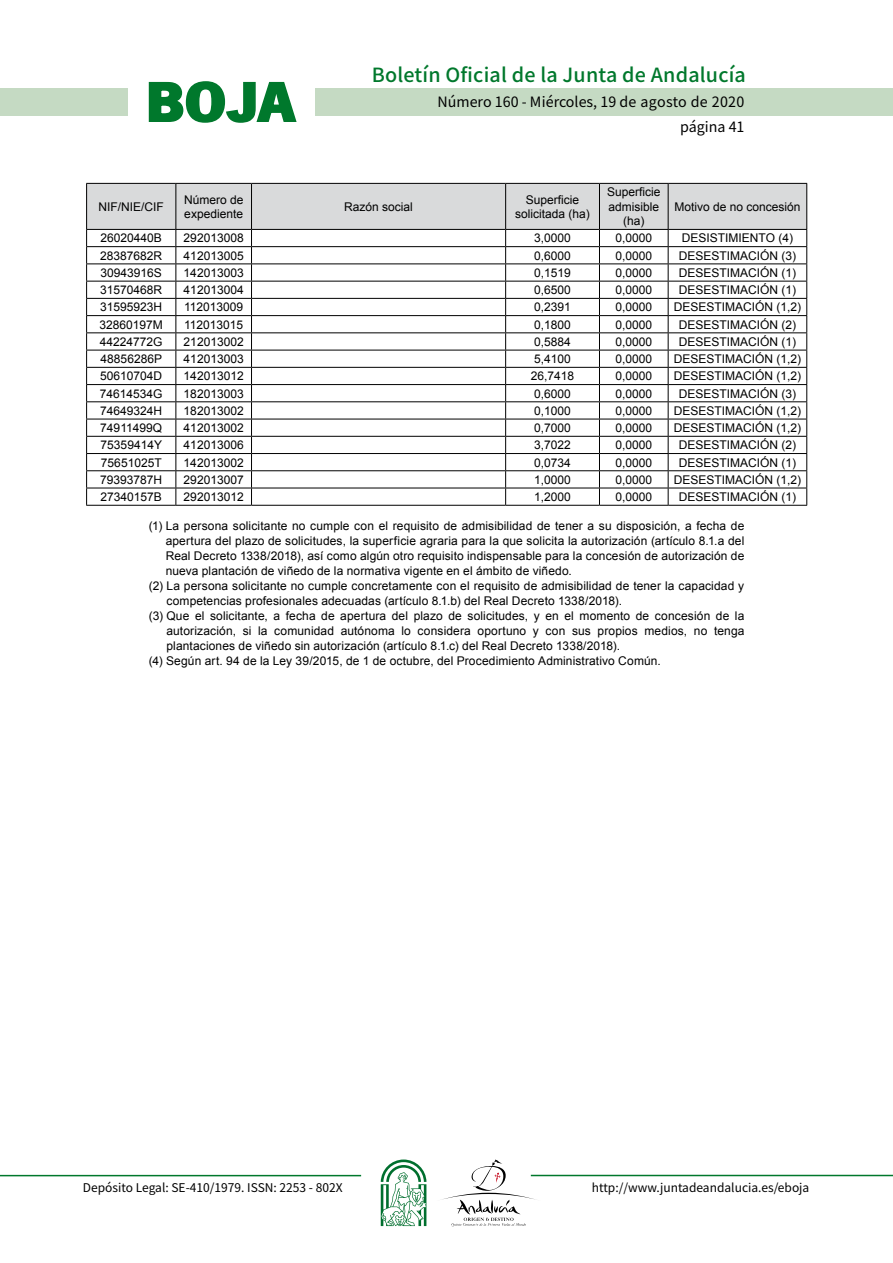
<style>
.page{position:relative;width:893px;height:1263px;background:#fff}
.page>*{position:absolute;margin:0;border:0;box-sizing:border-box;transform-origin:0 0}
.t1{font:700 57.75px "News Got T";color:#00782c;scale:1.14 1}
.t2{font:500 19.5px "Noto Sans HK";letter-spacing:.01em;color:#00782c}
.t3{font:14.25px/24.5px "Noto Sans HK";color:#000;text-align:right}
.t4{font:12px/14.4px "Arial";color:#000;text-align:center}
.t5{font:12px "Noto Sans HK";color:#000}
</style>
<div class="page">
<div style="left:315px;top:88px;width:577px;height:28px;background:#c5dac3"></div>
<div style="left:0;top:88px;width:128px;height:28px;background:#c5dac3"></div>
<hr style="left:0;top:1175px;width:361px;height:1px;background:#00782c">
<hr style="left:531px;top:1175px;width:361px;height:1px;background:#00782c">
<svg style="left:148px;top:81px;width:149px;height:42px"></svg>
<svg style="left:442px;top:1159px;width:100px;height:67px"></svg>
<svg style="left:381px;top:1160px;width:45px;height:66px"></svg>
<svg style="left:86px;top:183px;width:721px;height:322px"></svg>
<hr style="left:86px;top:505px;width:90px;height:1px;background:#000">
<hr style="left:176px;top:505px;width:75px;height:1px;background:#000">
<hr style="left:251px;top:505px;width:254px;height:1px;background:#000">
<hr style="left:505px;top:505px;width:94px;height:1px;background:#000">
<hr style="left:599px;top:505px;width:69px;height:1px;background:#000">
<hr style="left:668px;top:505px;width:139px;height:1px;background:#000">
<h1 class="t1" style="left:145px;top:68px;width:133px">BOJA</h1>
<h2 class="t2" style="left:372px;top:64px;width:375px">Boletín Oficial de la Junta de Andalucía</h2>
<p class="t3" style="left:437px;top:90px;width:308px">Número 160 - Miércoles, 19 de agosto de 2020 página 41</p>
<p class="t4" style="left:99px;top:199px;width:67px">NIF/NIE/CIF</p>
<p class="t4" style="left:184px;top:192px;width:61px;text-align:left">Número de expediente</p>
<p class="t4" style="left:344px;top:199px;width:70px">Razón social</p>
<p class="t4" style="left:515px;top:192px;width:76px">Superficie solicitada (ha)</p>
<p class="t4" style="left:607px;top:185px;width:55px">Superficie admisible (ha)</p>
<p class="t4" style="left:674px;top:199px;width:128px">Motivo de no concesión</p>
<p class="t4" style="left:100px;top:231px;width:63px">26020440B</p>
<p class="t4" style="left:184px;top:231px;width:62px">292013008</p>
<p class="t4" style="left:534px;top:231px;width:38px">3,0000</p>
<p class="t4" style="left:615px;top:231px;width:38px">0,0000</p>
<p class="t4" style="left:682px;top:231px;width:113px">DESISTIMIENTO (4)</p>
<p class="t4" style="left:100px;top:248px;width:64px">28387682R</p>
<p class="t4" style="left:184px;top:248px;width:62px">412013005</p>
<p class="t4" style="left:534px;top:248px;width:38px">0,6000</p>
<p class="t4" style="left:615px;top:248px;width:38px">0,0000</p>
<p class="t4" style="left:678px;top:248px;width:119px">DESESTIMACIÓN (3)</p>
<p class="t4" style="left:100px;top:266px;width:63px">30943916S</p>
<p class="t4" style="left:184px;top:266px;width:62px">142013003</p>
<p class="t4" style="left:534px;top:266px;width:38px">0,1519</p>
<p class="t4" style="left:615px;top:266px;width:38px">0,0000</p>
<p class="t4" style="left:678px;top:266px;width:119px">DESESTIMACIÓN (1)</p>
<p class="t4" style="left:100px;top:283px;width:64px">31570468R</p>
<p class="t4" style="left:184px;top:283px;width:62px">412013004</p>
<p class="t4" style="left:534px;top:283px;width:38px">0,6500</p>
<p class="t4" style="left:615px;top:283px;width:38px">0,0000</p>
<p class="t4" style="left:678px;top:283px;width:119px">DESESTIMACIÓN (1)</p>
<p class="t4" style="left:100px;top:300px;width:64px">31595923H</p>
<p class="t4" style="left:184px;top:300px;width:61px">112013009</p>
<p class="t4" style="left:534px;top:300px;width:38px">0,2391</p>
<p class="t4" style="left:615px;top:300px;width:38px">0,0000</p>
<p class="t4" style="left:673px;top:300px;width:129px">DESESTIMACIÓN (1,2)</p>
<p class="t4" style="left:99px;top:317px;width:65px">32860197M</p>
<p class="t4" style="left:184px;top:317px;width:61px">112013015</p>
<p class="t4" style="left:534px;top:317px;width:38px">0,1800</p>
<p class="t4" style="left:615px;top:317px;width:38px">0,0000</p>
<p class="t4" style="left:678px;top:317px;width:119px">DESESTIMACIÓN (2)</p>
<p class="t4" style="left:100px;top:335px;width:64px">44224772G</p>
<p class="t4" style="left:184px;top:335px;width:62px">212013002</p>
<p class="t4" style="left:534px;top:335px;width:38px">0,5884</p>
<p class="t4" style="left:615px;top:335px;width:38px">0,0000</p>
<p class="t4" style="left:678px;top:335px;width:119px">DESESTIMACIÓN (1)</p>
<p class="t4" style="left:101px;top:352px;width:63px">48856286P</p>
<p class="t4" style="left:184px;top:352px;width:62px">412013003</p>
<p class="t4" style="left:534px;top:352px;width:38px">5,4100</p>
<p class="t4" style="left:615px;top:352px;width:38px">0,0000</p>
<p class="t4" style="left:673px;top:352px;width:129px">DESESTIMACIÓN (1,2)</p>
<p class="t4" style="left:100px;top:369px;width:64px">50610704D</p>
<p class="t4" style="left:184px;top:369px;width:62px">142013012</p>
<p class="t4" style="left:531px;top:369px;width:45px">26,7418</p>
<p class="t4" style="left:615px;top:369px;width:38px">0,0000</p>
<p class="t4" style="left:673px;top:369px;width:129px">DESESTIMACIÓN (1,2)</p>
<p class="t4" style="left:100px;top:386px;width:64px">74614534G</p>
<p class="t4" style="left:184px;top:386px;width:62px">182013003</p>
<p class="t4" style="left:534px;top:386px;width:38px">0,6000</p>
<p class="t4" style="left:615px;top:386px;width:38px">0,0000</p>
<p class="t4" style="left:678px;top:386px;width:119px">DESESTIMACIÓN (3)</p>
<p class="t4" style="left:100px;top:404px;width:64px">74649324H</p>
<p class="t4" style="left:184px;top:404px;width:62px">182013002</p>
<p class="t4" style="left:534px;top:404px;width:38px">0,1000</p>
<p class="t4" style="left:615px;top:404px;width:38px">0,0000</p>
<p class="t4" style="left:673px;top:404px;width:129px">DESESTIMACIÓN (1,2)</p>
<p class="t4" style="left:100px;top:421px;width:63px">74911499Q</p>
<p class="t4" style="left:184px;top:421px;width:62px">412013002</p>
<p class="t4" style="left:534px;top:421px;width:38px">0,7000</p>
<p class="t4" style="left:615px;top:421px;width:38px">0,0000</p>
<p class="t4" style="left:673px;top:421px;width:129px">DESESTIMACIÓN (1,2)</p>
<p class="t4" style="left:101px;top:438px;width:63px">75359414Y</p>
<p class="t4" style="left:184px;top:438px;width:62px">412013006</p>
<p class="t4" style="left:534px;top:438px;width:38px">3,7022</p>
<p class="t4" style="left:615px;top:438px;width:38px">0,0000</p>
<p class="t4" style="left:678px;top:438px;width:119px">DESESTIMACIÓN (2)</p>
<p class="t4" style="left:101px;top:455px;width:62px">75651025T</p>
<p class="t4" style="left:184px;top:455px;width:62px">142013002</p>
<p class="t4" style="left:534px;top:455px;width:38px">0,0734</p>
<p class="t4" style="left:615px;top:455px;width:38px">0,0000</p>
<p class="t4" style="left:678px;top:455px;width:119px">DESESTIMACIÓN (1)</p>
<p class="t4" style="left:100px;top:472px;width:64px">79393787H</p>
<p class="t4" style="left:184px;top:472px;width:62px">292013007</p>
<p class="t4" style="left:534px;top:472px;width:38px">1,0000</p>
<p class="t4" style="left:615px;top:472px;width:38px">0,0000</p>
<p class="t4" style="left:673px;top:472px;width:129px">DESESTIMACIÓN (1,2)</p>
<p class="t4" style="left:100px;top:490px;width:63px">27340157B</p>
<p class="t4" style="left:184px;top:490px;width:62px">292013012</p>
<p class="t4" style="left:534px;top:490px;width:38px">1,2000</p>
<p class="t4" style="left:615px;top:490px;width:38px">0,0000</p>
<p class="t4" style="left:678px;top:490px;width:119px">DESESTIMACIÓN (1)</p>
<p class="t4" style="left:149px;top:519px;width:597px">(1) La persona solicitante no cumple con el requisito de admisibilidad de tener a su disposición, a fecha de</p>
<p class="t4" style="left:166px;top:534px;width:580px">apertura del plazo de solicitudes, la superficie agraria para la que solicita la autorización (artículo 8.1.a del</p>
<p class="t4" style="left:166px;top:549px;width:580px">Real Decreto 1338/2018), así como algún otro requisito indispensable para la concesión de autorización de</p>
<p class="t4" style="left:166px;top:564px;width:408px">nueva plantación de viñedo de la normativa vigente en el ámbito de viñedo.</p>
<p class="t4" style="left:149px;top:579px;width:597px">(2) La persona solicitante no cumple concretamente con el requisito de admisibilidad de tener la capacidad y</p>
<p class="t4" style="left:166px;top:594px;width:457px">competencias profesionales adecuadas (artículo 8.1.b) del Real Decreto 1338/2018).</p>
<p class="t4" style="left:149px;top:609px;width:597px">(3) Que el solicitante, a fecha de apertura del plazo de solicitudes, y en el momento de concesión de la</p>
<p class="t4" style="left:166px;top:624px;width:579px">autorización, si la comunidad autónoma lo considera oportuno y con sus propios medios, no tenga</p>
<p class="t4" style="left:166px;top:639px;width:455px">plantaciones de viñedo sin autorización (artículo 8.1.c) del Real Decreto 1338/2018).</p>
<p class="t4" style="left:149px;top:654px;width:513px">(4) Según art. 94 de la Ley 39/2015, de 1 de octubre, del Procedimiento Administrativo Común.</p>
<p class="t5" style="left:83px;top:1181px;width:261px">Depósito Legal: SE-410/1979. ISSN: 2253 - 802X</p>
<p class="t5" style="left:592px;top:1181px;width:219px">http://www.juntadeandalucia.es/eboja</p>
</div>
